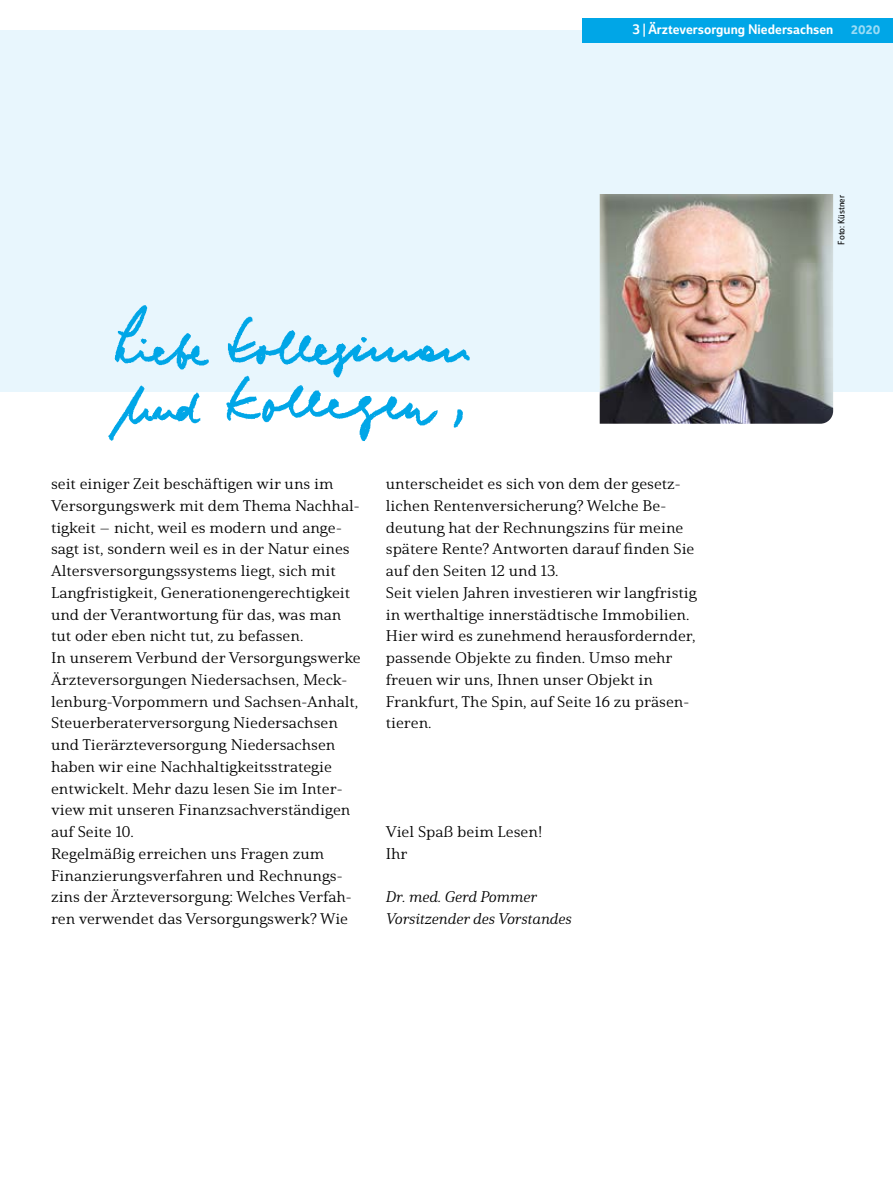
<style>
.page{position:relative;width:893px;height:1191px;background:#fff}
.page>*{position:absolute;margin:0;border:0;box-sizing:border-box;transform-origin:0 0}
.t1{font:expanded 15px/21.8px "Solitas Serif";color:#000}
.t2{font:italic expanded 15px/21.8px "Solitas Serif";color:#000}
.t3{font:13.5px "Solitas Nor Med";color:#fff}
.t4{font:12px "Solitas Nor Dem";color:#fff}
.t5{font:9px "Solitas Nor Boo";color:#000}
</style>
<div class="page">
<div style="left:0;top:30px;width:893px;height:362px;background:#e8f6fd"></div>
<img style="left:600px;top:194px;width:233px;height:230px">
<img style="left:108px;top:305px;width:362px;height:136px">
<div style="left:583px;top:18px;width:310px;height:25px;background:#00a6e7"></div>
<p class="t3" style="left:633px;top:21px;width:202px">3 | Ärzteversorgung Niedersachsen</p>
<p class="t4" style="left:851px;top:22px;width:30px">2020</p>
<p class="t1" style="left:51px;top:473px;width:311px">seit einiger Zeit beschäftigen wir uns im Versorgungswerk mit dem Thema Nachhal&shy;tigkeit – nicht, weil es modern und ange&shy;sagt ist, sondern weil es in der Natur eines Altersversorgungssystems liegt, sich mit Langfristigkeit, Generationengerechtigkeit und der Verantwortung für das, was man tut oder eben nicht tut, zu befassen.<br>In unserem Verbund der Versorgungswerke Ärzteversorgungen Niedersachsen, Meck&shy;lenburg-Vorpommern und Sachsen-Anhalt, Steuerberaterversorgung Niedersachsen und Tierärzteversorgung Niedersachsen haben wir eine Nachhaltigkeitsstrategie entwickelt. Mehr dazu lesen Sie im Inter&shy;view mit unseren Finanzsachverständigen auf Seite 10.<br>Regelmäßig erreichen uns Fragen zum Finanzierungsverfahren und Rechnungs&shy;zins der Ärzteversorgung: Welches Verfah&shy;ren verwendet das Versorgungswerk? Wie</p>
<p class="t1" style="left:386px;top:473px;width:312px">unterscheidet es sich von dem der gesetz&shy;lichen Rentenversicherung? Welche Be&shy;deutung hat der Rechnungszins für meine spätere Rente? Antworten darauf finden Sie auf den Seiten 12 und 13.<br>Seit vielen Jahren investieren wir langfristig in werthaltige innerstädtische Immobilien.<br>Hier wird es zunehmend herausfordernder, passende Objekte zu finden. Umso mehr freuen wir uns, Ihnen unser Objekt in Frankfurt, The Spin, auf Seite 16 zu präsen&shy;tieren.</p>
<p class="t1" style="left:386px;top:821px;width:158px">Viel Spaß beim Lesen!<br>Ihr</p>
<p class="t2" style="left:386px;top:886px;width:187px">Dr. med. Gerd Pommer<br>Vorsitzender des Vorstandes</p>
<p class="t5" style="left:836px;top:245px;width:51px;rotate:-90deg">Foto: Küstner</p>
</div>
